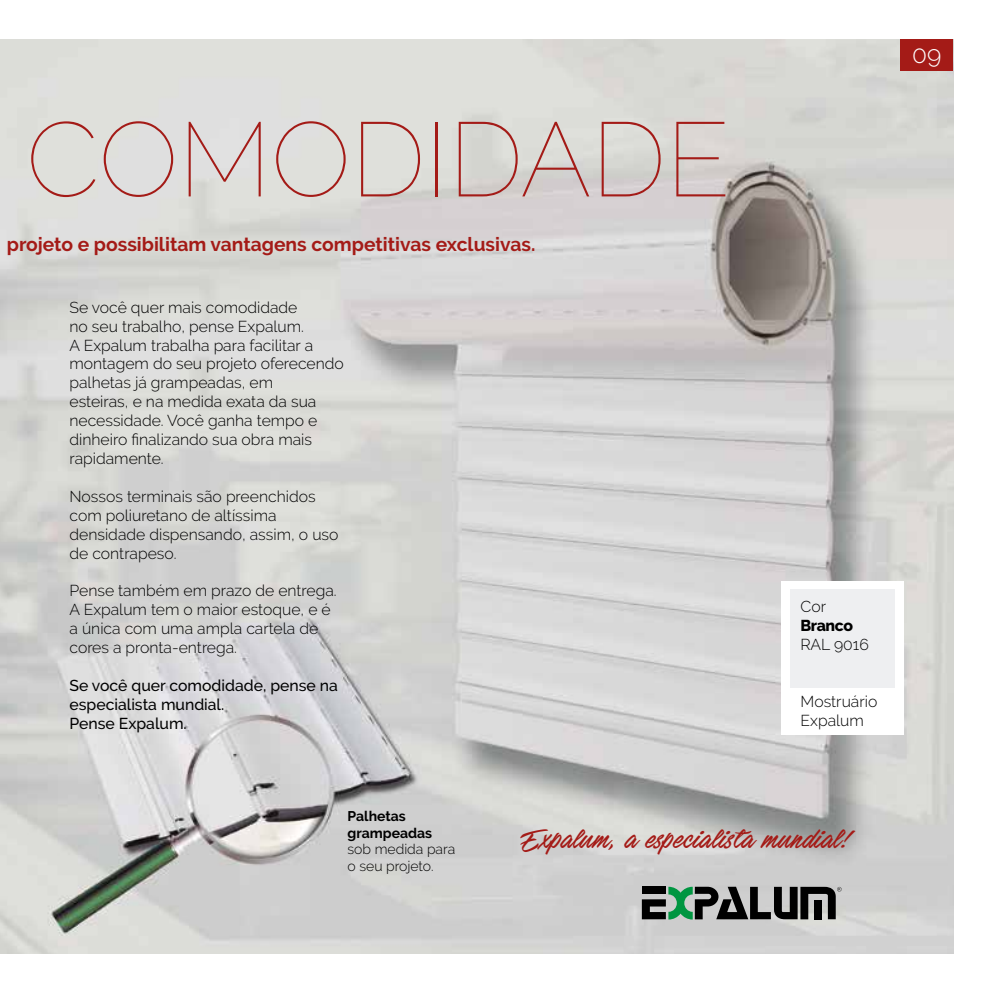
<style>
.page{position:relative;width:993px;height:993px;background:#fff}
.page>*{position:absolute;margin:0;border:0;box-sizing:border-box;transform-origin:0 0}
.t1{font:100 105px "Raleway";color:#a41b17}
.t2{font:31.5px "Stackyard PERSONALUSE";color:#a41b17}
.t3{font:300 24.5px "Raleway";color:#fff}
.t4{font:700 19.25px "Raleway";color:#a41b17}
.t5{font:300 15.75px/18.9px "Raleway";color:#000}
.t6{font:500 15.75px/18.9px "Raleway";color:#000}
.t7{font:800 15.75px "Raleway";letter-spacing:-.025em;color:#000}
.t8{font:300 14px/16.8px "Raleway";color:#000}
.t9{font:700 14px/16.8px "Raleway";color:#000}
</style>
<div class="page">
<img style="left:0;top:40px;width:952px;height:912px">
<svg style="left:641px;top:886px;width:200px;height:33px;background:#5b6660"></svg>
<div style="left:900px;top:40px;width:52px;height:31px;background:#a41b17"></div>
<div style="left:781px;top:580px;width:122px;height:154px;background:#fff"></div>
<div style="left:790px;top:589px;width:104px;height:98px;background:#eeeff1"></div>
<h1 class="t1" style="left:26px;top:98px;width:706px">COMODIDADE</h1>
<p class="t4" style="left:7px;top:233px;width:529px">projeto e possibilitam vantagens competitivas exclusivas.</p>
<p class="t5" style="left:69px;top:297px;width:276px">Se você quer mais comodidade<br>no seu trabalho, pense Expalum.<br>A Expalum trabalha para facilitar a montagem do seu projeto oferecendo palhetas já grampeadas, em<br>esteiras, e na medida exata da sua necessidade. Você ganha tempo e dinheiro finalizando sua obra mais rapidamente.</p>
<p class="t5" style="left:69px;top:486px;width:270px">Nossos terminais são preenchidos com poliuretano de altíssima densidade dispensando, assim, o uso de contrapeso.</p>
<p class="t5" style="left:69px;top:581px;width:268px">Pense também em prazo de entrega.<br>A Expalum tem o maior estoque, e é a única com uma ampla cartela de cores a pronta-entrega.</p>
<p class="t6" style="left:69px;top:675px;width:270px">Se você quer comodidade, pense na especialista mundial.<br>Pense Expalum.</p>
<p class="t5" style="left:800px;top:597px;width:27px">Cor</p>
<p class="t7" style="left:800px;top:616px;width:54px">Branco</p>
<p class="t5" style="left:800px;top:635px;width:70px">RAL 9016</p>
<p class="t5" style="left:800px;top:691px;width:78px">Mostruário<br>Expalum</p>
<p class="t9" style="left:347px;top:807px;width:86px">Palhetas grampeadas</p>
<p class="t8" style="left:347px;top:840px;width:109px">sob medida para o seu projeto.</p>
<h2 class="t2" style="left:520px;top:822px;width:331px">Expalum, a especialista mundial!</h2>
<h3 class="t3" style="left:911px;top:40px;width:31px">09</h3>
</div>
